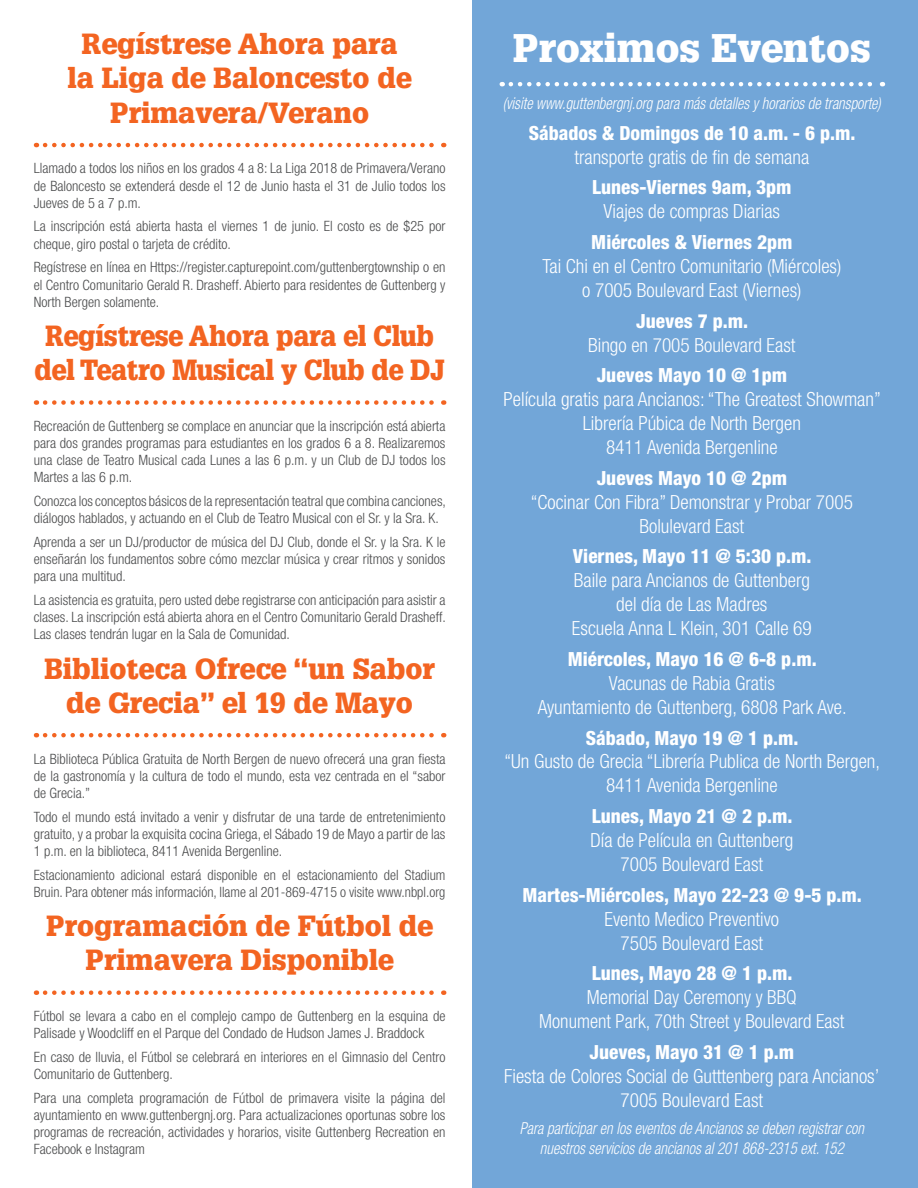
<style>
.page{position:relative;width:918px;height:1188px;background:#fff}
.page>*{position:absolute;margin:0;border:0;box-sizing:border-box;transform-origin:0 0}
.t1{font:900 39px "Glypha LT Std";color:#fff}
.Headline{font:900 28.5px/34.2px "Glypha LT Std";color:#f36421;text-align:center}
.Headline-2{font:900 28.5px/34.2px "Glypha LT Std";color:#f36421;text-align:center;scale:.92 1}
.t2{font:300 condensed 19.5px/24px "Helvetica Neue LT Std";color:#fff;text-align:center}
.t3{font:800 condensed 19.5px "Helvetica Neue LT Std";color:#fff}
.t4{font:italic 300 condensed 16.5px/20.4px "Helvetica Neue LT Std";color:#fff;text-align:center;scale:.9 1}
.Body{font:300 condensed 14.25px/17.1px "Helvetica Neue LT Std";color:#4b4c4d;text-align:justify}
</style>
<div class="page">
<div style="left:472px;top:0;width:446px;height:1188px;background:#72a6d8"></div>
<svg style="left:511px;top:82px;width:372px;height:4px"></svg>
<svg style="left:45px;top:143px;width:399px;height:4px"></svg>
<svg style="left:45px;top:733px;width:399px;height:4px"></svg>
<svg style="left:45px;top:990px;width:399px;height:5px"></svg>
<svg style="left:45px;top:400px;width:399px;height:5px"></svg>
<p class="Headline" style="left:68px;top:27px;width:346px">Regístrese Ahora para la Liga de Baloncesto de<br>Primavera/Verano</p>
<p class="Body" style="left:34px;top:160px;width:413px">Llamado a todos los niños en los grados 4 a 8: La Liga 2018 de Primavera/Verano de Baloncesto se extenderá desde el 12 de Junio hasta el 31 de Julio todos los Jueves de 5 a 7 p.m.</p>
<p class="Body" style="left:34px;top:218px;width:413px">La inscripción está abierta hasta el viernes 1 de junio. El costo es de $25 por cheque, giro postal o tarjeta de crédito.</p>
<p class="Body" style="left:34px;top:259px;width:413px">Regístrese en línea en Https://register.capturepoint.com/guttenbergtownship o en el Centro Comunitario Gerald R. Drasheff. Abierto para residentes de Guttenberg y North Bergen solamente.</p>
<p class="Headline-2" style="left:35px;top:319px;width:447px">Regístrese Ahora para el Club del Teatro Musical y Club de DJ</p>
<p class="Body" style="left:34px;top:417px;width:413px">Recreación de Guttenberg se complace en anunciar que la inscripción está abierta para dos grandes programas para estudiantes en los grados 6 a 8. Realizaremos una clase de Teatro Musical cada Lunes a las 6 p.m. y un Club de DJ todos los Martes a las 6 p.m.</p>
<p class="Body" style="left:34px;top:492px;width:414px">Conozca los conceptos básicos de la representación teatral que combina canciones, diálogos hablados, y actuando en el Club de Teatro Musical con el Sr. y la Sra. K.</p>
<p class="Body" style="left:34px;top:533px;width:413px">Aprenda a ser un DJ/productor de música del DJ Club, donde el Sr. y la Sra. K le enseñarán los fundamentos sobre cómo mezclar música y crear ritmos y sonidos para una multitud.</p>
<p class="Body" style="left:34px;top:591px;width:414px">La asistencia es gratuita, pero usted debe registrarse con anticipación para asistir a clases. La inscripción está abierta ahora en el Centro Comunitario Gerald Drasheff.<br>Las clases tendrán lugar en la Sala de Comunidad.</p>
<p class="Headline" style="left:44px;top:651px;width:392px">Biblioteca Ofrece “un Sabor de Grecia” el 19 de Mayo</p>
<p class="Body" style="left:34px;top:750px;width:413px">La Biblioteca Pública Gratuita de North Bergen de nuevo ofrecerá una gran fiesta de la gastronomía y la cultura de todo el mundo, esta vez centrada en el “sabor de Grecia.”</p>
<p class="Body" style="left:34px;top:808px;width:413px">Todo el mundo está invitado a venir y disfrutar de una tarde de entretenimiento gratuito, y a probar la exquisita cocina Griega, el Sábado 19 de Mayo a partir de las 1 p.m. en la biblioteca, 8411 Avenida Bergenline.</p>
<p class="Body" style="left:34px;top:866px;width:413px">Estacionamiento adicional estará disponible en el estacionamiento del Stadium<br>Bruin. Para obtener más información, llame al 201-869-4715 o visite www.nbpl.org</p>
<p class="Headline" style="left:46px;top:909px;width:388px">Programación de Fútbol de<br>Primavera Disponible</p>
<p class="Body" style="left:34px;top:1007px;width:413px">Fútbol se levara a cabo en el complejo campo de Guttenberg en la esquina de<br>Palisade y Woodcliff en el Parque del Condado de Hudson James J. Braddock</p>
<p class="Body" style="left:34px;top:1048px;width:413px">En caso de lluvia, el Fútbol se celebrará en interiores en el Gimnasio del Centro<br>Comunitario de Guttenberg.</p>
<p class="Body" style="left:34px;top:1089px;width:413px">Para una completa programación de Fútbol de primavera visite la página del ayuntamiento en www.guttenbergnj.org. Para actualizaciones oportunas sobre los programas de recreación, actividades y horarios, visite Guttenberg Recreation en Facebook e Instagram</p>
<p class="t1" style="left:513px;top:24px;width:360px">Proximos Eventos</p>
<p class="t4" style="left:503px;top:93px;width:422px">(visite www.guttenbergnj.org para más detalles y horarios de transporte)</p>
<p class="t3" style="left:529px;top:121px;width:328px">Sábados &amp; Domingos de 10 a.m. - 6 p.m.</p>
<p class="t2" style="left:574px;top:145px;width:236px">transporte gratis de fin de semana</p>
<p class="t3" style="left:592px;top:175px;width:201px">Lunes-Viernes 9am, 3pm</p>
<p class="t2" style="left:604px;top:199px;width:178px">Viajes de compras Diarias</p>
<p class="t3" style="left:591px;top:230px;width:203px">Miércoles &amp; Viernes 2pm</p>
<p class="t2" style="left:542px;top:254px;width:301px">Tai Chi en el Centro Comunitario (Miércoles) o 7005 Boulevard East (Viernes)</p>
<p class="t3" style="left:636px;top:309px;width:113px">Jueves 7 p.m.</p>
<p class="t2" style="left:588px;top:333px;width:209px">Bingo en 7005 Boulevard East</p>
<p class="t3" style="left:597px;top:363px;width:192px">Jueves Mayo 10 @ 1pm</p>
<p class="t2" style="left:504px;top:387px;width:379px">Película gratis para Ancianos: “The Greatest Showman”</p>
<p class="t2" style="left:583px;top:411px;width:220px">Librería Púbica de North Bergen<br>8411 Avenida Bergenline</p>
<p class="t3" style="left:597px;top:466px;width:192px">Jueves Mayo 10 @ 2pm</p>
<p class="t2" style="left:531px;top:490px;width:324px">“Cocinar Con Fibra” Demonstrar y Probar 7005<br>Bolulevard East</p>
<p class="t3" style="left:573px;top:544px;width:240px">Viernes, Mayo 11 @ 5:30 p.m.</p>
<p class="t2" style="left:574px;top:568px;width:238px">Baile para Ancianos de Guttenberg del día de Las Madres</p>
<p class="t2" style="left:572px;top:616px;width:241px">Escuela Anna L Klein, 301 Calle 69</p>
<p class="t3" style="left:568px;top:647px;width:251px">Miércoles, Mayo 16 @ 6-8 p.m.</p>
<p class="t2" style="left:609px;top:671px;width:168px">Vacunas de Rabia Gratis</p>
<p class="t2" style="left:538px;top:695px;width:310px">Ayuntamiento de Guttenberg, 6808 Park Ave.</p>
<p class="t3" style="left:586px;top:726px;width:214px">Sábado, Mayo 19 @ 1 p.m.</p>
<p class="t2" style="left:504px;top:749px;width:377px">“Un Gusto de Grecia “Librería Publica de North Bergen,<br>8411 Avenida Bergenline</p>
<p class="t3" style="left:592px;top:804px;width:202px">Lunes, Mayo 21 @ 2 p.m.</p>
<p class="t2" style="left:590px;top:828px;width:204px">Día de Película en Guttenberg</p>
<p class="t2" style="left:620px;top:852px;width:144px">7005 Boulevard East</p>
<p class="t3" style="left:522px;top:883px;width:341px">Martes-Miércoles, Mayo 22-23 @ 9-5 p.m.</p>
<p class="t2" style="left:605px;top:907px;width:176px">Evento Medico Preventivo</p>
<p class="t2" style="left:620px;top:931px;width:144px">7505 Boulevard East</p>
<p class="t3" style="left:592px;top:961px;width:202px">Lunes, Mayo 28 @ 1 p.m.</p>
<p class="t2" style="left:587px;top:985px;width:211px">Memorial Day Ceremony y BBQ</p>
<p class="t2" style="left:539px;top:1009px;width:307px">Monument Park, 70th Street y Boulevard East</p>
<p class="t3" style="left:590px;top:1040px;width:206px">Jueves, Mayo 31 @ 1 p.m</p>
<p class="t2" style="left:504px;top:1064px;width:377px">Fiesta de Colores Social de Gutttenberg para Ancianos’<br>7005 Boulevard East</p>
<p class="t4" style="left:520px;top:1118px;width:384px">Para participar en los eventos de Ancianos se deben registrar con nuestros servicios de ancianos al 201 868-2315 ext. 152</p>
</div>
